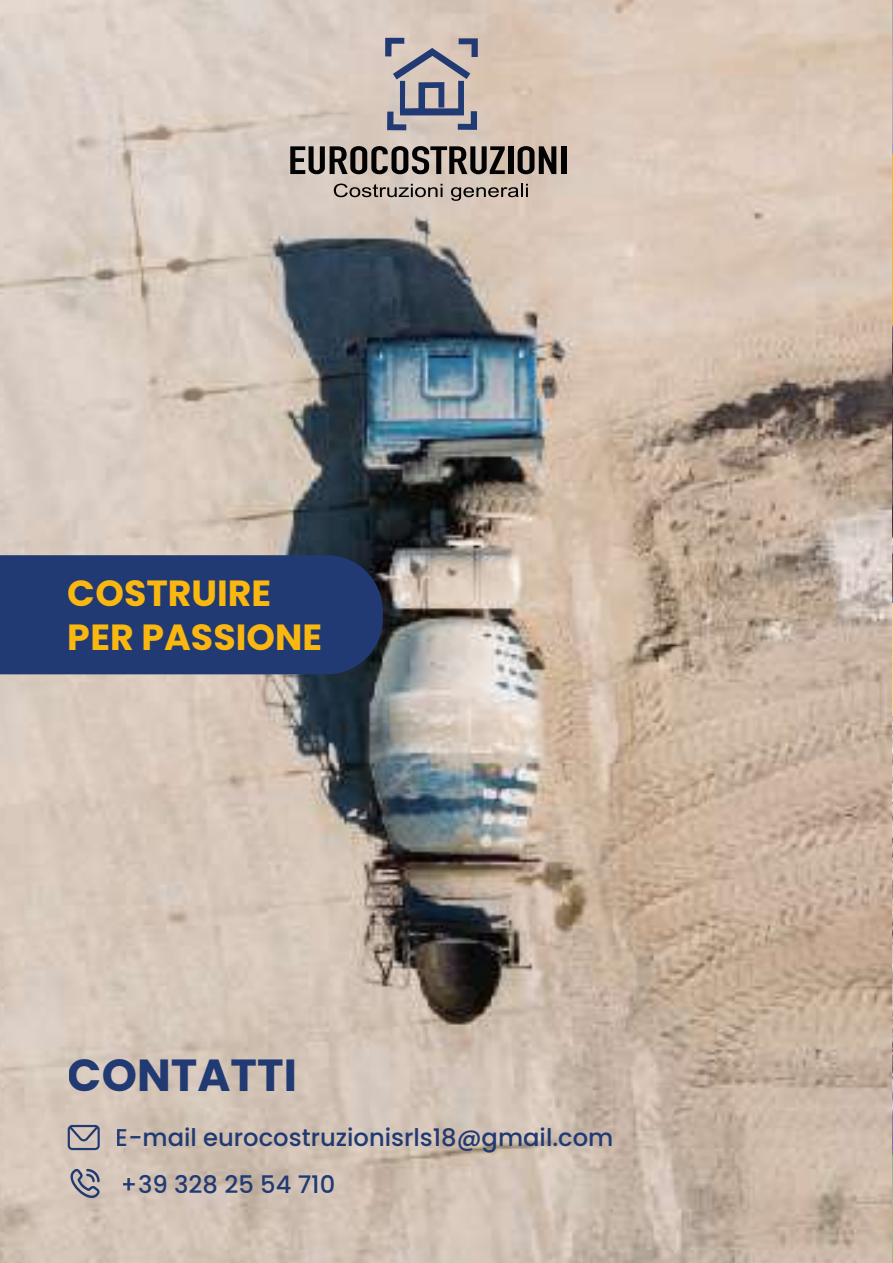
<style>
.page{position:relative;width:893px;height:1263px;background:#fff}
.page>*{position:absolute;margin:0;border:0;box-sizing:border-box;transform-origin:0 0}
.t1{font:700 44.85px "Poppins";color:#213a73}
.t2{font:700 36.3px/43.7px "Poppins";color:#fab70f}
.t3{font:500 24.3px "Poppins";color:#213a73}
</style>
<div class="page">
<img style="left:891px;top:717px;width:2px;height:546px">
<svg style="left:891px;top:603px;width:2px;height:114px"></svg>
<img style="left:891px;top:0;width:2px;height:603px">
<img style="left:0;top:0;width:891px;height:1263px">
<svg style="left:63px;top:1168px;width:37px;height:37px"></svg>
<svg style="left:68px;top:1125px;width:32px;height:25px"></svg>
<svg style="left:334px;top:184px;width:108px;height:13px"></svg>
<svg style="left:451px;top:184px;width:77px;height:17px"></svg>
<svg style="left:385px;top:38px;width:93px;height:92px;background:#a29ea5"></svg>
<svg style="left:290px;top:146px;width:215px;height:28px;background:#6f6863"></svg>
<div style="left:508px;top:146px;width:5px;height:28px;background:#020203"></div>
<svg style="left:518px;top:146px;width:38px;height:28px"></svg>
<div style="left:561px;top:146px;width:5px;height:28px;background:#020203"></div>
<div style="left:0;top:555px;width:383px;height:119px;background:#213a73"></div>
<h2 class="t2" style="left:68px;top:572px;width:256px">COSTRUIRE<br>PER PASSIONE</h2>
<h1 class="t1" style="left:68px;top:1049px;width:231px">CONTATTI</h1>
<p class="t3" style="left:116px;top:1123px;width:499px">E-mail eurocostruzionisrls18@gmail.com</p>
<p class="t3" style="left:121px;top:1170px;width:216px">+39 328 25 54 710</p>
</div>
